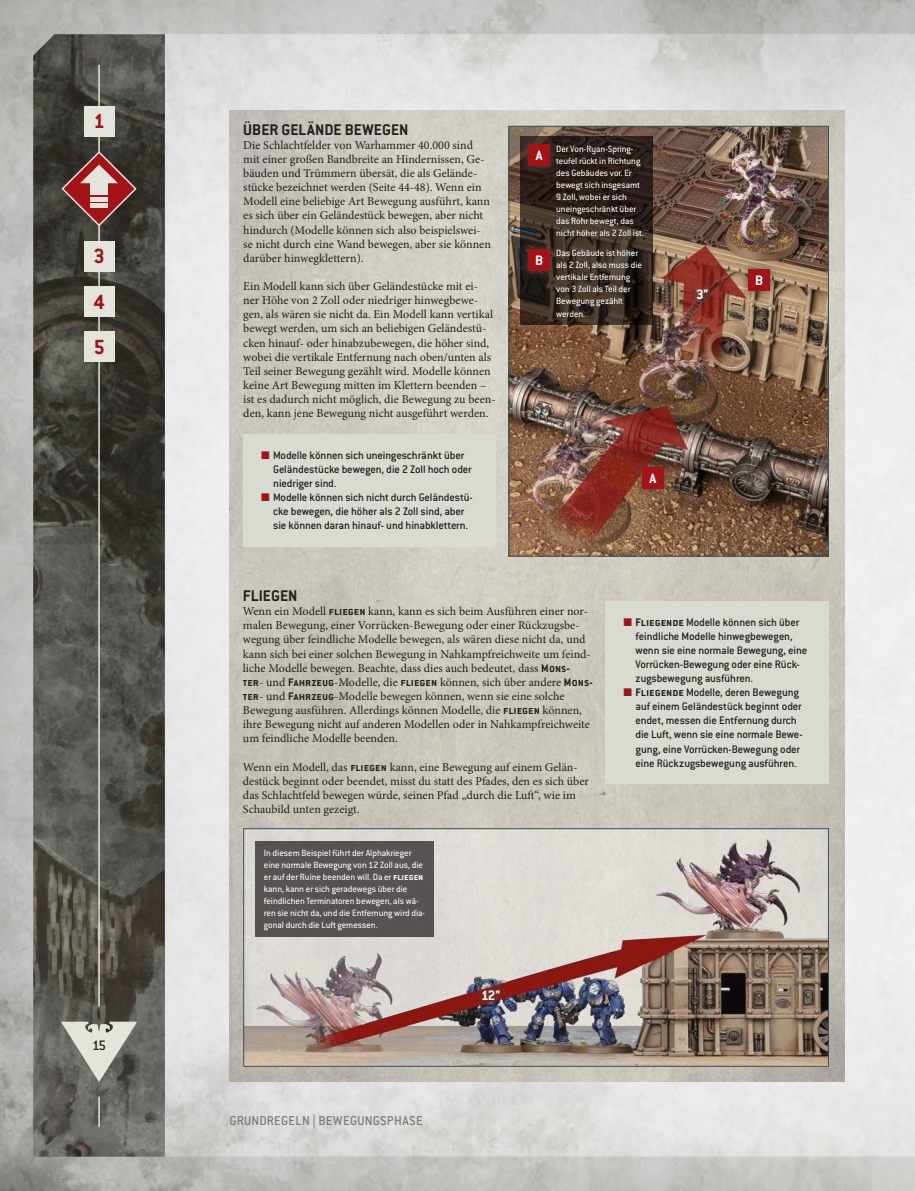
<style>
.page{position:relative;width:915px;height:1191px;background:#fff}
.page>*{position:absolute;margin:0;border:0;box-sizing:border-box;transform-origin:0 0}
.Phase__Number_Small{font:700 22.5px "Conduit ITC Std";color:#a21217}
.R1_5_Rules_Header_5{font:700 16.95px "Conduit ITC Std";letter-spacing:.005em;color:#231f20}
.R2_8_Rules_Diagram_C{font:700 15px "Conduit ITC Std";color:#fff}
.t1{font:500 15px "Conduit ITC Std";color:#231f20}
.R1_8_Rules_Tag__core{font:500 14.1px "Conduit ITC Std";letter-spacing:.015em;color:#7b7c78}
.R2_2_Rules_Body_Copy{font:12px/14.1px "Minion Pro";color:#231f20}
.t2{font:500 12px/14.1px "Conduit ITC Std";letter-spacing:-.015em;color:#231f20}
.R2_8_Rules_Diagram_C-2{font:9.9px/12px "Conduit ITC Std";color:#fff}
.s1{font-family:"Arial";font-weight:400;font-size:16.5px;color:#a21217}
.s2{font-family:"Conduit ITC Std";font-weight:700}
.s3{font-weight:700}
</style>
<div class="page">
<img style="left:0;top:0;width:914px;height:1191px">
<img style="left:165px;top:34px;width:749px;height:1122px">
<img style="left:33px;top:34px;width:132px;height:1122px">
<img style="left:230px;top:111px;width:614px;height:970px">
<svg style="left:61px;top:1021px;width:76px;height:60px;background:#9e9f98"></svg>
<hr style="left:98px;top:65px;width:2px;height:941px;background:#e3e4dc">
<hr style="left:98px;top:1096px;width:2px;height:31px;background:#e3e4dc">
<img style="left:510px;top:128px;width:316px;height:426px">
<div style="left:508px;top:126px;width:320px;height:430px;border:1px solid #38525a"></div>
<svg style="left:60px;top:150px;width:78px;height:77px;background:#734744"></svg>
<div style="left:84px;top:106px;width:30px;height:30px;background:#e3e4dc"></div>
<div style="left:84px;top:241px;width:30px;height:30px;background:#e3e4dc"></div>
<div style="left:84px;top:286px;width:30px;height:30px;background:#e3e4dc"></div>
<div style="left:84px;top:331px;width:30px;height:30px;background:#e3e4dc"></div>
<img style="left:245px;top:830px;width:581px;height:234px">
<div style="left:243px;top:828px;width:585px;height:238px;border:1px solid #38525a"></div>
<div style="left:243px;top:434px;width:252px;height:112px;background:#d8dbd1"></div>
<div style="left:255px;top:841px;width:179px;height:95px;background:#575351"></div>
<svg style="left:520px;top:136px;width:132px;height:189px;background:#32261f"></svg>
<div style="left:519px;top:136px;width:40px;height:39px;background:#5f473d;opacity:.8"></div>
<div style="left:528px;top:145px;width:21px;height:21px;background:#a21217"></div>
<div style="left:519px;top:241px;width:40px;height:39px;background:#5f473d;opacity:.8"></div>
<div style="left:528px;top:250px;width:21px;height:21px;background:#a21217"></div>
<div style="left:632px;top:458px;width:40px;height:40px;background:#5f473d;opacity:.8"></div>
<div style="left:642px;top:467px;width:21px;height:22px;background:#a21217"></div>
<div style="left:738px;top:260px;width:40px;height:40px;background:#5f473d;opacity:.8"></div>
<div style="left:748px;top:269px;width:21px;height:21px;background:#a21217"></div>
<div style="left:688px;top:281px;width:28px;height:27px;background:#5f473d;opacity:.8"></div>
<div style="left:473px;top:981px;width:35px;height:28px;background:#5f473d;opacity:.8"></div>
<div style="left:605px;top:601px;width:223px;height:182px;background:#d8dbd1"></div>
<p class="Phase__Number_Small" style="left:93px;top:108px;width:13px">1</p>
<p class="Phase__Number_Small" style="left:93px;top:243px;width:13px">3</p>
<p class="Phase__Number_Small" style="left:93px;top:288px;width:13px">4</p>
<p class="Phase__Number_Small" style="left:93px;top:333px;width:13px">5</p>
<p class="t1" style="left:92px;top:1036px;width:16px">15</p>
<p class="R1_5_Rules_Header_5" style="left:243px;top:119px;width:167px">ÜBER GELÄNDE BEWEGEN</p>
<p class="R2_2_Rules_Body_Copy" style="left:243px;top:138px;width:249px">Die Schlachtfelder von Warhammer 40.000 sind mit einer großen Bandbreite an Hindernissen, Ge&shy;bäuden und Trümmern übersät, die als Gelände&shy;stücke bezeichnet werden (Seite 44-48). Wenn ein Modell eine beliebige Art Bewegung ausführt, kann es sich über ein Geländestück bewegen, aber nicht hindurch (Modelle können sich also beispielswei&shy;se nicht durch eine Wand bewegen, aber sie können darüber hinwegklettern).</p>
<p class="R2_2_Rules_Body_Copy" style="left:243px;top:279px;width:254px">Ein Modell kann sich über Geländestücke mit ei&shy;ner Höhe von 2 Zoll oder niedriger hinwegbewe&shy;gen, als wären sie nicht da. Ein Modell kann vertikal bewegt werden, um sich an beliebigen Geländestü&shy;cken hinauf- oder hinabzubewegen, die höher sind, wobei die vertikale Entfernung nach oben/unten als Teil seiner Bewegung gezählt wird. Modelle können keine Art Bewegung mitten im Klettern beenden – ist es dadurch nicht möglich, die Bewegung zu been&shy;den, kann jene Bewegung nicht ausgeführt werden.</p>
<p class="t2" style="left:273px;top:448px;width:200px;text-indent:-13px"><span class="s1">■</span> Modelle können sich uneingeschränkt über<br>Geländestücke bewegen, die 2 Zoll hoch oder niedriger sind.</p>
<p class="t2" style="left:273px;top:490px;width:201px;text-indent:-13px"><span class="s1">■</span> Modelle können sich nicht durch Geländestü&shy;cke bewegen, die höher als 2 Zoll sind, aber sie können daran hinauf- und hinabklettern.</p>
<p class="R2_8_Rules_Diagram_C" style="left:535px;top:146px;width:8px">A</p>
<p class="R2_8_Rules_Diagram_C-2" style="left:556px;top:143px;width:89px">Der Von-Ryan-Spring&shy;teufel rückt in Richtung des Gebäudes vor. Er bewegt sich insgesamt<br>9 Zoll, wobei er sich uneingeschränkt über das Rohr bewegt, das nicht höher als 2 Zoll ist.</p>
<p class="R2_8_Rules_Diagram_C" style="left:535px;top:251px;width:10px">B</p>
<p class="R2_8_Rules_Diagram_C-2" style="left:556px;top:247px;width:87px">Das Gebäude ist höher als 2 Zoll, also muss die vertikale Entfernung von 3 Zoll als Teil der<br>Bewegung gezählt werden.</p>
<p class="R2_8_Rules_Diagram_C" style="left:695px;top:286px;width:14px">3"</p>
<p class="R2_8_Rules_Diagram_C" style="left:649px;top:469px;width:8px">A</p>
<p class="R2_8_Rules_Diagram_C" style="left:754px;top:271px;width:10px">B</p>
<p class="R1_5_Rules_Header_5" style="left:243px;top:585px;width:56px">FLIEGEN</p>
<p class="R2_2_Rules_Body_Copy" style="left:243px;top:604px;width:351px">Wenn ein Modell <span class="s2">fliegen</span> kann, kann es sich beim Ausführen einer nor&shy;malen Bewegung, einer Vorrücken-Bewegung oder einer Rückzugsbe&shy;wegung über feindliche Modelle bewegen, als wären diese nicht da, und kann sich bei einer solchen Bewegung in Nahkampfreichweite um feind&shy;liche Modelle bewegen. Beachte, dass dies auch bedeutet, dass <span class="s2">Mons&shy;ter</span>- und <span class="s2">Fahrzeug</span>-Modelle, die <span class="s2">fliegen</span> können, sich über andere <span class="s2">Mons&shy;ter</span>- und <span class="s2">Fahrzeug</span>-Modelle bewegen können, wenn sie eine solche Bewegung ausführen. Allerdings können Modelle, die <span class="s2">fliegen</span> können, ihre Bewegung nicht auf anderen Modellen oder in Nahkampfreichweite um feindliche Modelle beenden.</p>
<p class="R2_2_Rules_Body_Copy" style="left:243px;top:760px;width:347px">Wenn ein Modell, das <span class="s2">fliegen</span> kann, eine Bewegung auf einem Gelän&shy;destück beginnt oder beendet, misst du statt des Pfades, den es sich über das Schlachtfeld bewegen würde, seinen Pfad „durch die Luft“, wie im Schaubild unten gezeigt.</p>
<p class="R2_8_Rules_Diagram_C-2" style="left:264px;top:846px;width:163px">In diesem Beispiel führt der Alphakrieger eine normale Bewegung von 12 Zoll aus, die er auf der Ruine beenden will. Da er <span class="s3">fliegen </span>kann, kann er sich geradewegs über die feindlichen Terminatoren bewegen, als wä&shy;ren sie nicht da, und die Entfernung wird dia&shy;gonal durch die Luft gemessen.</p>
<p class="R2_8_Rules_Diagram_C" style="left:481px;top:986px;width:20px">12"</p>
<p class="t2" style="left:635px;top:614px;width:173px;text-indent:-13px"><span class="s1">■</span> <span class="s3">Fliegende</span> Modelle können sich über feindliche Modelle hinwegbewegen, wenn sie eine normale Bewegung, eine Vorrücken-Bewegung oder eine Rück&shy;zugsbewegung ausführen.</p>
<p class="t2" style="left:635px;top:685px;width:168px;text-indent:-13px"><span class="s1">■</span> <span class="s3">Fliegende</span> Modelle, deren Bewegung auf einem Geländestück beginnt oder endet, messen die Entfernung durch die Luft, wenn sie eine normale Bewe&shy;gung, eine Vorrücken-Bewegung oder eine Rückzugsbewegung ausführen.</p>
<p class="R1_8_Rules_Tag__core" style="left:229px;top:1112px;width:195px">GRUNDREGELN | BEWEGUNGSPHASE</p>
</div>
